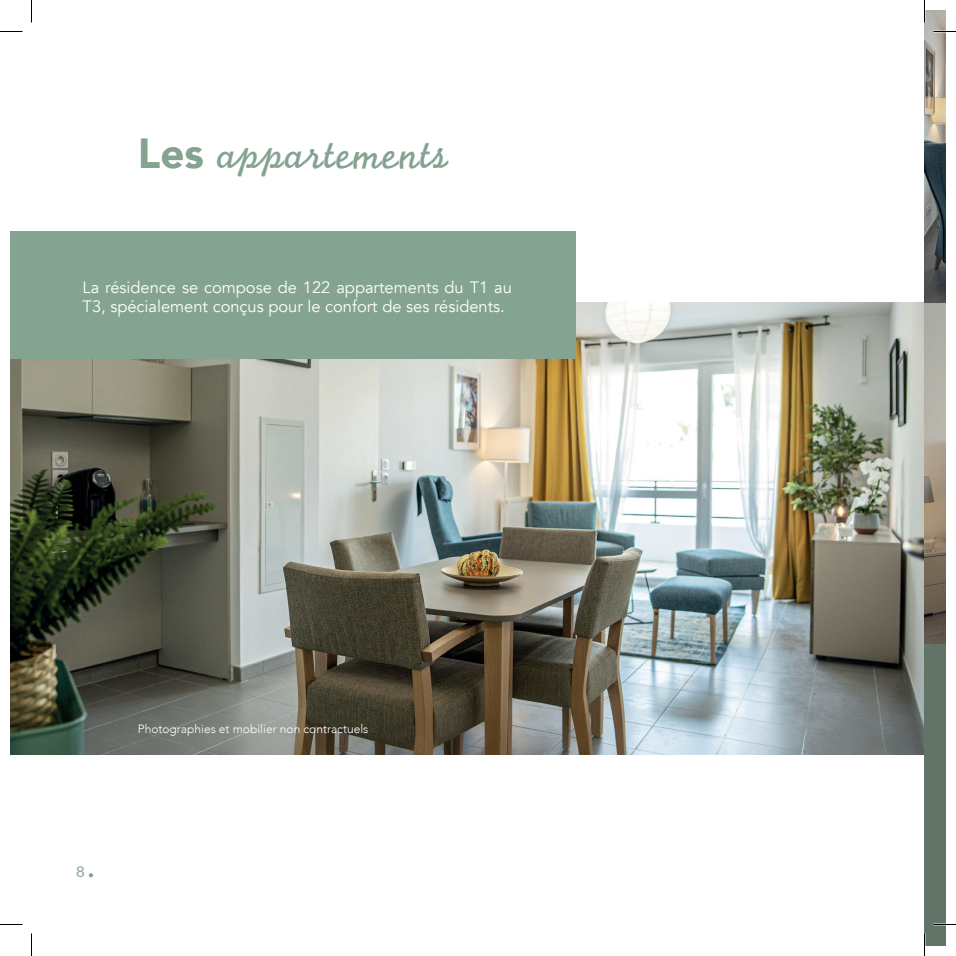
<style>
.page{position:relative;width:956px;height:956px;background:#fff}
.page>*{position:absolute;margin:0;border:0;box-sizing:border-box;transform-origin:0 0}
.t1{font:42px "J Cfg";color:#84a391}
.t2{font:16.5px/19.8px "Avenir";color:#fff}
.t3{font:15px "Lato";color:#84a391}
.t4{font:300 12px "Avenir";color:#fff}
.s1{font-family:"Avenir";font-weight:900}
</style>
<div class="page">
<img style="left:10px;top:302px;width:914px;height:452px">
<img style="left:924px;top:10px;width:22px;height:634px">
<div style="left:10px;top:231px;width:566px;height:128px;background:#84a391"></div>
<div style="left:924px;top:644px;width:22px;height:302px;background:#617467"></div>
<svg style="left:89px;top:873px;width:4px;height:4px"></svg>
<hr style="left:933px;top:923px;width:23px;height:2px;background:#fff">
<svg style="left:0;top:31px;width:22px;height:1px"></svg>
<svg style="left:933px;top:31px;width:23px;height:1px"></svg>
<svg style="left:0;top:924px;width:22px;height:1px"></svg>
<svg style="left:933px;top:924px;width:23px;height:1px"></svg>
<svg style="left:31px;top:0;width:1px;height:23px"></svg>
<svg style="left:31px;top:933px;width:1px;height:23px"></svg>
<svg style="left:924px;top:0;width:1px;height:23px"></svg>
<svg style="left:924px;top:933px;width:1px;height:23px"></svg>
<h1 class="t1" style="left:138px;top:134px;width:312px"><span class="s1">Les</span> appartements</h1>
<p class="t2" style="left:83px;top:277px;width:431px">La résidence se compose de 122 appartements du T1 au<br>T3, spécialement conçus pour le confort de ses résidents.</p>
<p class="t3" style="left:76px;top:861px;width:10px">8</p>
<p class="t4" style="left:138px;top:722px;width:232px">Photographies et mobilier non contractuels</p>
</div>
